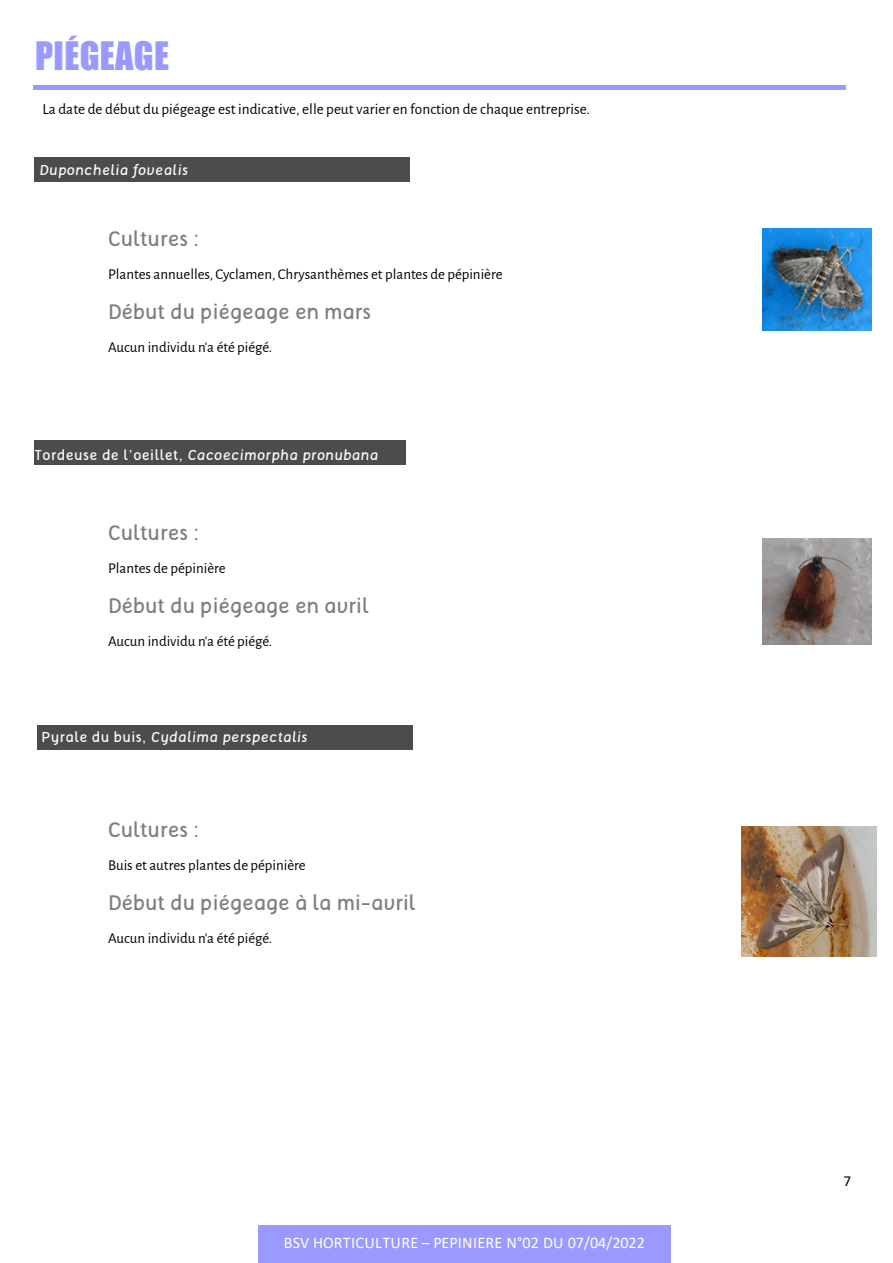
<style>
.page{position:relative;width:893px;height:1263px;background:#fff}
.page>*{position:absolute;margin:0;border:0;box-sizing:border-box;transform-origin:0 0}
.t1{font:36px "Impact";letter-spacing:.01em;color:#99f}
.t2{font:21px "Tellural";color:#7f7f7f}
.t3{font:16.2px "Calibri";letter-spacing:.01em;color:#fff}
.t4{font:15.3px "Alegreya Sans";color:#000}
.t5{font:15.3px "Calibri";color:#000}
.t6{font:15px "Alegreya Sans";color:#000}
.t7{font:italic 14.4px "Tellural";letter-spacing:.03em;color:#fffbf9}
.s1{font-style:normal}
</style>
<div class="page">
<div style="left:258px;top:1225px;width:412px;height:38px;background:#99f"></div>
<div style="left:35px;top:158px;width:375px;height:24px;background:#4c4c4c"></div>
<div style="left:37px;top:725px;width:376px;height:24px;background:#4c4c4c"></div>
<div style="left:35px;top:440px;width:371px;height:24px;background:#4c4c4c"></div>
<img style="left:763px;top:228px;width:109px;height:103px">
<img style="left:763px;top:538px;width:109px;height:107px">
<img style="left:741px;top:827px;width:135px;height:129px">
<hr style="left:33px;top:86px;width:813px;height:4px;background:#99f">
<h1 class="t1" style="left:35px;top:42px;width:135px">PIÉGEAGE</h1>
<p class="t4" style="left:42px;top:102px;width:549px">La date de début du piégeage est indicative, elle peut varier en fonction de chaque entreprise.</p>
<p class="t7" style="left:39px;top:164px;width:150px">Duponchelia fovealis</p>
<h2 class="t2" style="left:108px;top:230px;width:93px">Cultures :</h2>
<p class="t6" style="left:108px;top:267px;width:396px">Plantes annuelles, Cyclamen, Chrysanthèmes et plantes de pépinière</p>
<h2 class="t2" style="left:108px;top:303px;width:265px">Début du piégeage en mars</h2>
<p class="t6" style="left:108px;top:340px;width:166px">Aucun individu n'a été piégé.</p>
<p class="t7" style="left:35px;top:449px;width:345px"><span class="s1">Tordeuse de l’oeillet,</span> Cacoecimorpha pronubana</p>
<h2 class="t2" style="left:108px;top:525px;width:93px">Cultures :</h2>
<p class="t6" style="left:108px;top:561px;width:119px">Plantes de pépinière</p>
<h2 class="t2" style="left:108px;top:598px;width:262px">Début du piégeage en avril</h2>
<p class="t6" style="left:108px;top:634px;width:166px">Aucun individu n'a été piégé.</p>
<p class="t7" style="left:42px;top:731px;width:267px"><span class="s1">Pyrale du buis,</span> Cydalima perspectalis</p>
<h2 class="t2" style="left:108px;top:821px;width:93px">Cultures :</h2>
<p class="t6" style="left:108px;top:858px;width:199px">Buis et autres plantes de pépinière</p>
<h2 class="t2" style="left:108px;top:894px;width:309px">Début du piégeage à la mi-avril</h2>
<p class="t6" style="left:108px;top:931px;width:166px">Aucun individu n'a été piégé.</p>
<p class="t3" style="left:284px;top:1235px;width:362px">BSV HORTICULTURE – PEPINIERE N°02 DU 07/04/2022</p>
<p class="t5" style="left:843px;top:1174px;width:9px">7</p>
</div>
